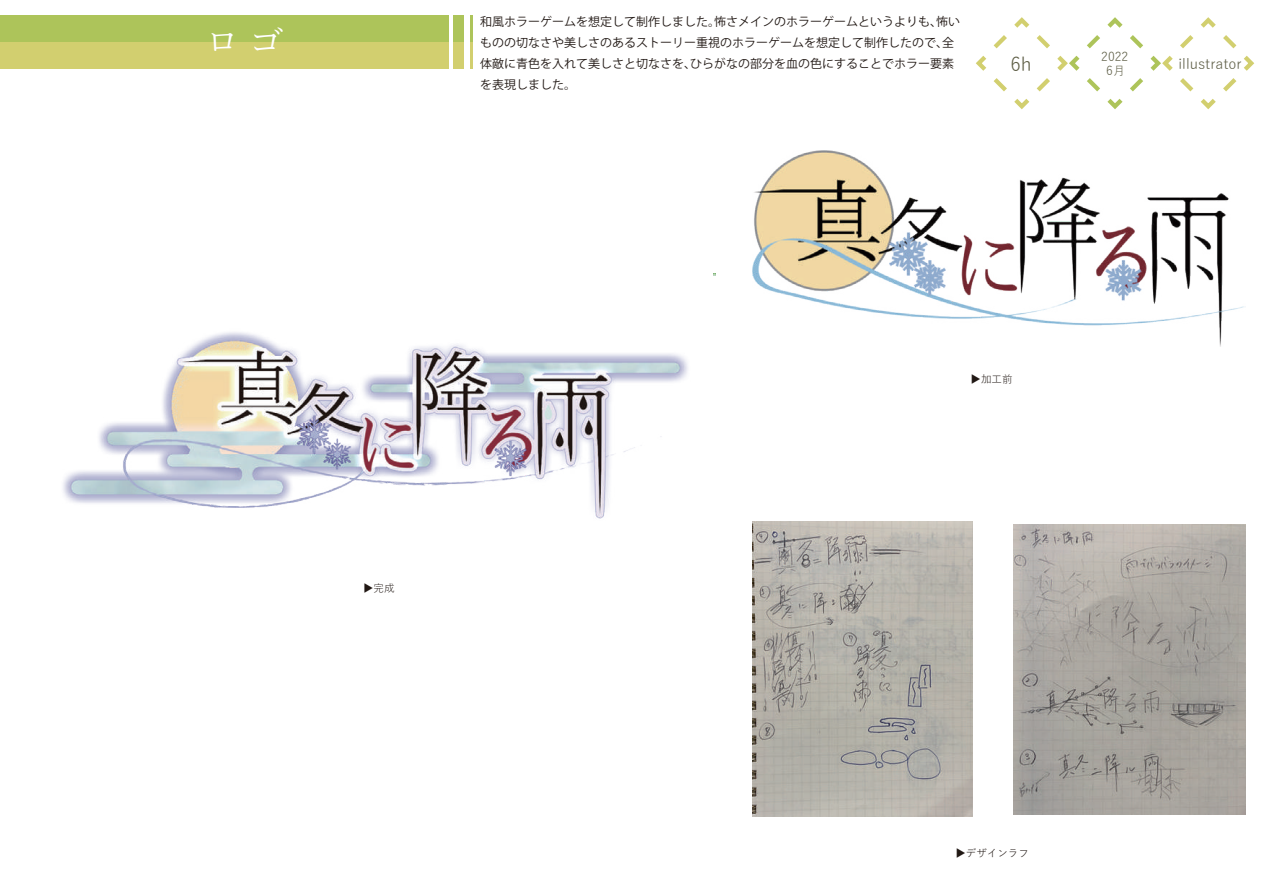
<style>
.page{position:relative;width:1263px;height:893px;background:#fff}
.page>*{position:absolute;margin:0;border:0;box-sizing:border-box;transform-origin:0 0}
.t1{font:39.45px "Yu Mincho";color:#fff}
.t2{font:36px "Yu Mincho";color:#fff}
.t3{font:18.75px "Yu Gothic";color:#5e5e46}
.t4{font:14.25px "Yu Gothic";color:#5e5e46}
.t5{font:12.15px "Yu Gothic";color:#5e5e46}
.t6{font:12px/21px "Koz Go Pr 6 N";color:#211814}
.t7{font:10.5px "Yu Gothic";color:#211814}
</style>
<div class="page">
<img style="left:63px;top:265px;width:690px;height:441px">
<img style="left:753px;top:150px;width:491px;height:196px">
<img style="left:753px;top:521px;width:220px;height:296px">
<img style="left:1014px;top:525px;width:232px;height:289px">
<div style="left:0;top:15px;width:449px;height:54px;background:#adc45a"></div>
<div style="left:0;top:42px;width:449px;height:27px;background:#d2cf6f"></div>
<div style="left:454px;top:15px;width:10px;height:54px;background:#adc45a"></div>
<div style="left:454px;top:42px;width:10px;height:27px;background:#d2cf6f"></div>
<hr style="left:470px;top:15px;width:3px;height:54px;background:#adc45a">
<hr style="left:470px;top:42px;width:3px;height:27px;background:#d2cf6f">
<svg style="left:976px;top:17px;width:279px;height:93px"></svg>
<h2 class="t2" style="left:204px;top:9px;width:81px">ロゴ</h2>
<h1 class="t1" style="left:190px;top:21px;width:88px">ロゴ</h1>
<p class="t6" style="left:480px;top:11px;width:482px">和風ホラーゲームを想定して制作しました。怖さメインのホラーゲームというよりも、怖いものの切なさや美しさのあるストーリー重視のホラーゲームを想定して制作したので、全体敵に青色を入れて美しさと切なさを、ひらがなの部分を血の色にすることでホラー要素を表現しました。</p>
<p class="t5" style="left:1101px;top:45px;width:29px">2022</p>
<h3 class="t3" style="left:1010px;top:47px;width:23px">6h</h3>
<p class="t5" style="left:1106px;top:59px;width:20px">6月</p>
<p class="t4" style="left:1178px;top:51px;width:79px">illustrator　</p>
<p class="t7" style="left:363px;top:579px;width:33px">▶完成</p>
<p class="t7" style="left:971px;top:369px;width:43px">▶加工前</p>
<p class="t7" style="left:955px;top:843px;width:75px">▶デザインラフ</p>
</div>
